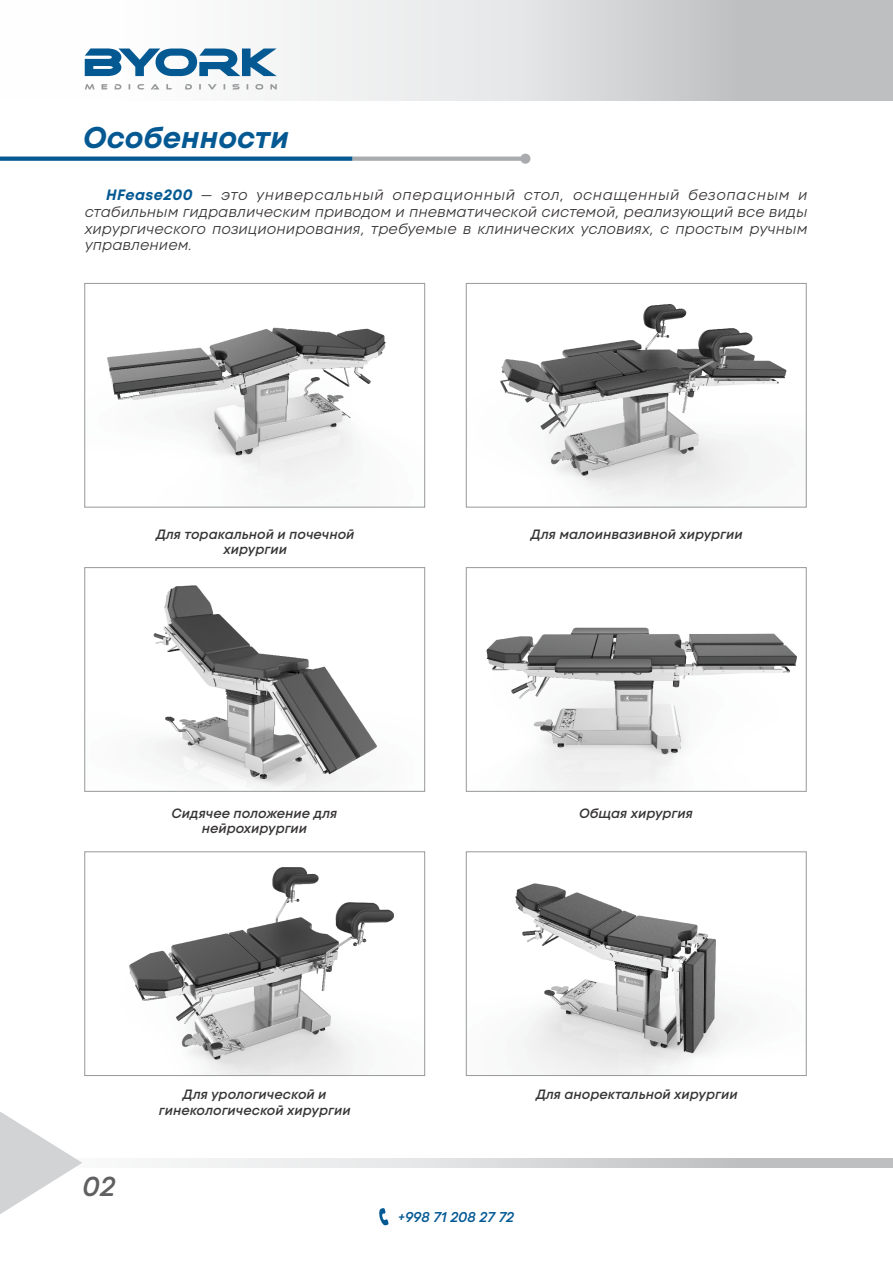
<style>
.page{position:relative;width:893px;height:1263px;background:#fff}
.page>*{position:absolute;margin:0;border:0;box-sizing:border-box;transform-origin:0 0}
.t1{font:italic 700 30px "Code Next";color:#045993}
.t2{font:italic 600 27.3px "Code Next";color:#606062}
.t3{font:italic 15px/16.6px "Code Next";color:#373435;text-align:justify}
.t4{font:italic 600 14.25px "Code Next";color:#045993}
.t5{font:italic 600 13.5px/15.1px "Code Next";color:#373435;text-align:center}
.s1{font-weight:700;color:#045993}
</style>
<div class="page">
<svg style="left:163px;top:1158px;width:730px;height:9px;background:#d6d8d9"></svg>
<svg style="left:0;top:1112px;width:82px;height:102px"></svg>
<svg style="left:379px;top:1208px;width:10px;height:18px"></svg>
<div style="left:0;top:0;width:893px;height:100px;background:linear-gradient(to right,#fff,#babcbf)"></div>
<svg style="left:85px;top:48px;width:192px;height:28px"></svg>
<svg style="left:85px;top:84px;width:192px;height:6px"></svg>
<img style="left:107px;top:327px;width:279px;height:166px">
<div style="left:84px;top:283px;width:341px;height:225px;border:1px solid #96989a"></div>
<img style="left:500px;top:304px;width:287px;height:198px">
<div style="left:466px;top:283px;width:341px;height:225px;border:1px solid #96989a"></div>
<img style="left:129px;top:867px;width:265px;height:207px">
<div style="left:84px;top:851px;width:341px;height:225px;border:1px solid #96989a"></div>
<img style="left:148px;top:585px;width:229px;height:205px">
<div style="left:84px;top:567px;width:341px;height:225px;border:1px solid #96989a"></div>
<img style="left:486px;top:627px;width:311px;height:163px">
<div style="left:466px;top:567px;width:341px;height:225px;border:1px solid #96989a"></div>
<img style="left:515px;top:883px;width:224px;height:191px">
<div style="left:466px;top:851px;width:341px;height:225px;border:1px solid #96989a"></div>
<svg style="left:0;top:157px;width:353px;height:4px"></svg>
<svg style="left:353px;top:157px;width:167px;height:4px"></svg>
<div style="left:520px;top:154px;width:10px;height:10px;background:#a9abae;border-radius:50%"></div>
<h1 class="t1" style="left:83px;top:120px;width:207px">Особенности</h1>
<p class="t3" style="left:85px;top:187px;width:724px;text-indent:21px"><span class="s1">HFease200</span> — это универсальный операционный стол, оснащенный безопасным и стабильным гидравлическим приводом и пневматической системой, реализующий все виды хирургического позиционирования, требуемые в клинических условиях, с простым ручным управлением.</p>
<p class="t5" style="left:156px;top:527px;width:200px">Для торакальной и почечной хирургии</p>
<p class="t5" style="left:531px;top:527px;width:213px">Для малоинвазивной хирургии</p>
<p class="t5" style="left:172px;top:806px;width:167px">Сидячее положение для нейрохирургии</p>
<p class="t5" style="left:579px;top:806px;width:116px">Общая хирургия</p>
<h2 class="t2" style="left:82px;top:1170px;width:35px">02</h2>
<p class="t5" style="left:159px;top:1087px;width:193px">Для урологической и гинекологической хирургии</p>
<p class="t5" style="left:536px;top:1087px;width:203px">Для аноректальной хирургии</p>
<p class="t4" style="left:398px;top:1208px;width:117px">+998 71 208 27 72</p>
</div>
